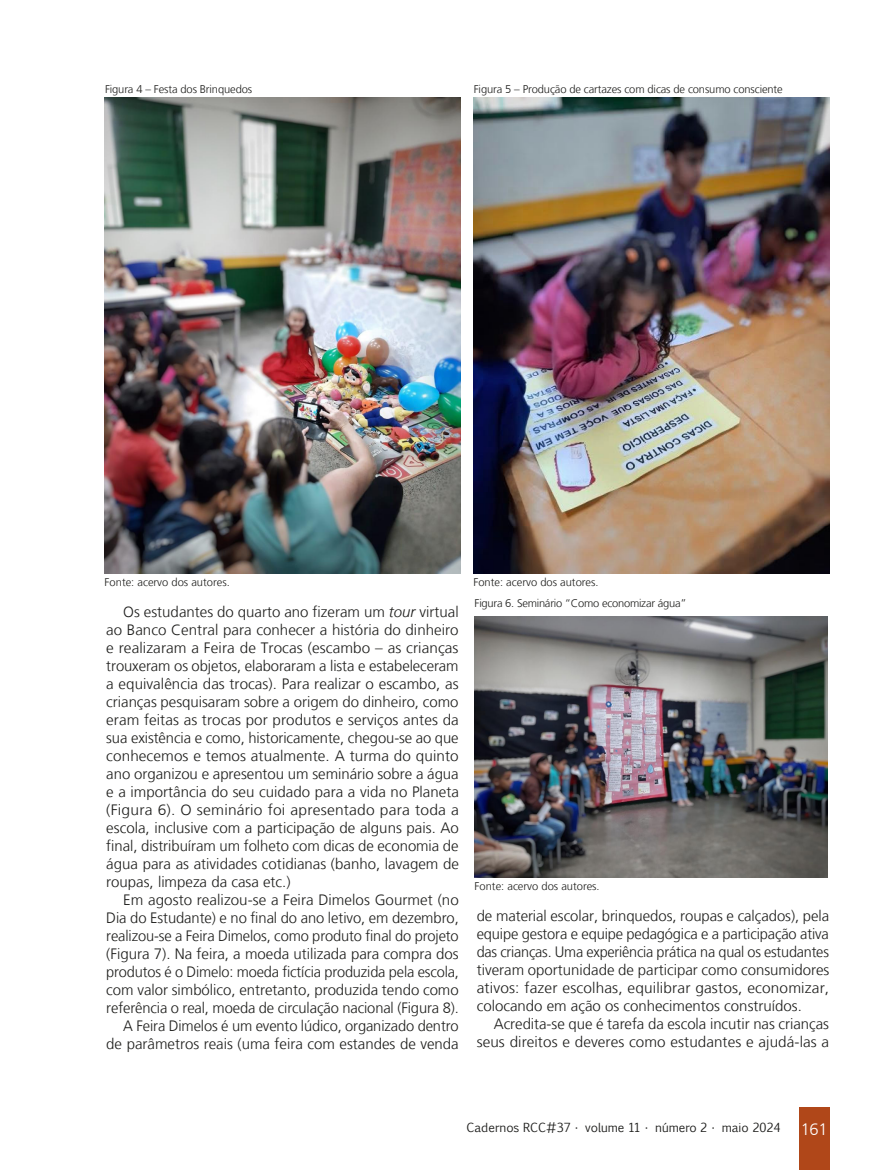
<style>
.page{position:relative;width:893px;height:1170px;background:#fff}
.page>*{position:absolute;margin:0;border:0;box-sizing:border-box;transform-origin:0 0}
.Miolo__10{font:300 15px/18px "Frutiger LT";color:#1d1d1b;text-align:justify}
.t1{font:12px "Euphemia CAS";color:#1d1d1b}
.Legendas{font:300 11.1px "Frutiger LT";letter-spacing:-.01em;color:#1d1d1b}
.s1{font-style:italic}
.s2{font-family:"Frutiger LT";font-weight:300;font-size:16.5px;color:#fff}
</style>
<div class="page">
<div style="left:799px;top:1107px;width:30px;height:62px;background:#b04719"></div>
<img style="left:105px;top:98px;width:355px;height:475px">
<img style="left:473px;top:98px;width:356px;height:475px">
<img style="left:475px;top:616px;width:352px;height:261px">
<p class="Legendas" style="left:105px;top:83px;width:149px">Figura 4 – Festa dos Brinquedos</p>
<p class="Legendas" style="left:474px;top:83px;width:310px">Figura 5 – Produção de cartazes com dicas de consumo consciente</p>
<p class="Legendas" style="left:105px;top:576px;width:127px">Fonte: acervo dos autores.</p>
<p class="Miolo__10" style="left:106px;top:602px;width:354px;text-indent:17px">Os estudantes do quarto ano fizeram um <span class="s1">tour</span> virtual ao Banco Central para conhecer a história do dinheiro e realizaram a Feira de Trocas (escambo – as crianças trouxeram os objetos, elaboraram a lista e estabeleceram a equivalência das trocas). Para realizar o escambo, as crianças pesquisaram sobre a origem do dinheiro, como eram feitas as trocas por produtos e serviços antes da sua existência e como, historicamente, chegou-se ao que conhecemos e temos atualmente. A turma do quinto ano organizou e apresentou um seminário sobre a água e a importância do seu cuidado para a vida no Planeta (Figura 6). O seminário foi apresentado para toda a escola, inclusive com a participação de alguns pais. Ao final, distribuíram um folheto com dicas de economia de água para as atividades cotidianas (banho, lavagem de roupas, limpeza da casa etc.)</p>
<p class="Miolo__10" style="left:106px;top:890px;width:354px;text-indent:17px">Em agosto realizou-se a Feira Dimelos Gourmet (no Dia do Estudante) e no final do ano letivo, em dezembro, realizou-se a Feira Dimelos, como produto final do projeto (Figura 7). Na feira, a moeda utilizada para compra dos produtos é o Dimelo: moeda fictícia produzida pela escola, com valor simbólico, entretanto, produzida tendo como referência o real, moeda de circulação nacional (Figura 8).</p>
<p class="Miolo__10" style="left:106px;top:1016px;width:354px;text-align:right">A Feira Dimelos é um evento lúdico, organizado dentro de parâmetros reais (uma feira com estandes de venda</p>
<p class="Legendas" style="left:473px;top:576px;width:127px">Fonte: acervo dos autores.</p>
<p class="Legendas" style="left:475px;top:597px;width:213px">Figura 6. Seminário “Como economizar água”</p>
<p class="Legendas" style="left:475px;top:880px;width:127px">Fonte: acervo dos autores.</p>
<p class="Miolo__10" style="left:477px;top:906px;width:354px">de material escolar, brinquedos, roupas e calçados), pela equipe gestora e equipe pedagógica e a participação ativa das crianças. Uma experiência prática na qual os estudantes tiveram oportunidade de participar como consumidores ativos: fazer escolhas, equilibrar gastos, economizar, colocando em ação os conhecimentos construídos.</p>
<p class="Miolo__10" style="left:477px;top:1014px;width:354px;text-align:right">Acredita-se que é tarefa da escola incutir nas crianças seus direitos e deveres como estudantes e ajudá-las a</p>
<p class="t1" style="left:466px;top:1119px;width:363px">Cadernos RCC#37 • volume 11 • número 2 • maio 2024 <span class="s2">161</span></p>
</div>
